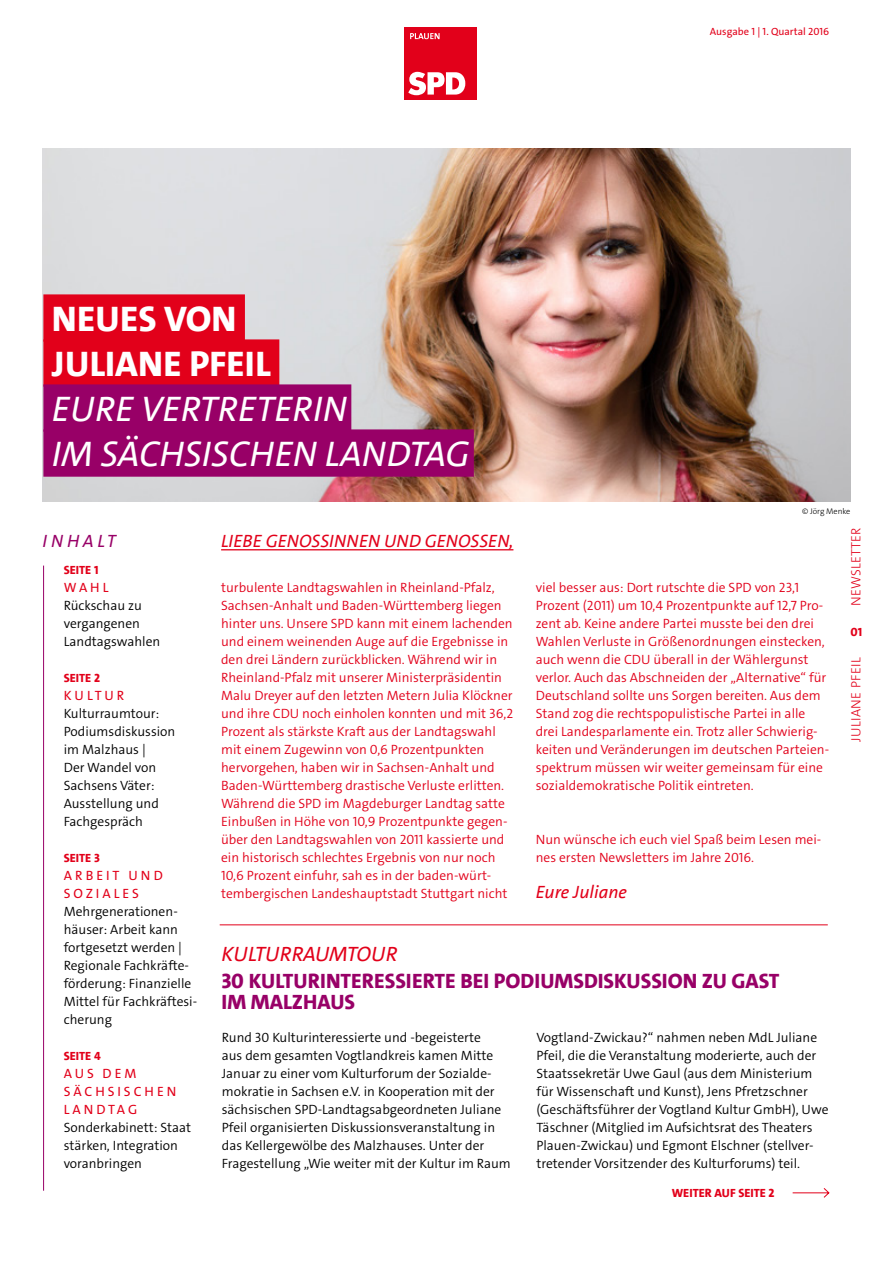
<style>
.page{position:relative;width:893px;height:1263px;background:#fff}
.page>*{position:absolute;margin:0;border:0;box-sizing:border-box;transform-origin:0 0}
.head_02_kursiv{font:italic 36px "SPD The Sans Versal";color:#fff}
.head_02{font:800 36px "SPD The Sans Versal";color:#fff}
._02_HEAD{font:800 21px/21px "SPD The Sans Versal";color:#980067}
._02_HEAD_kursiv{font:italic 21px "SPD The Sans Versal";letter-spacing:-.01em;color:#e2001a}
._01_ZWISCHEN_underli{font:italic 18px "SPD The Sans Versal";color:#e2001a}
._01_ZWISCHEN{font:italic 18px "SPD The Sans";color:#e2001a}
._01_ZWISCHEN-2{font:italic 18px "SPD The Sans Versal";letter-spacing:.2em;color:#980067}
._04_fließtext{font:300 13.5px/18px "SPD The Sans";color:#e2001a}
._04_fließtext-2{font:300 13.5px/18px "SPD The Sans";color:#000}
._00_rubrik{font:13.5px/18px "SPD The Sans";letter-spacing:.22em;color:#e2001a}
._00_seitenzahl{font:300 13.5px "SPD The Sans";color:#000}
._00_reiter{font:300 13.5px "SPD The Sans";letter-spacing:.02em;color:#e2001a}
._00_seitenzahl-2{font:13.5px "SPD The Sans";color:#e2001a}
._00_seitenzahl-3{font:800 12px "SPD The Sans Versal";color:#e2001a}
._04_fließtext-3{font:800 12px "SPD The Sans Versal";color:#e2001a}
.Impressum{font:10.5px "SPD The Sans";color:#e2001a}
.BU___Copyright{font:300 8.25px "SPD The Sans";color:#000}
</style>
<div class="page">
<hr style="left:220px;top:924px;width:608px;height:1px;background:#e2001a">
<img style="left:43px;top:149px;width:807px;height:353px">
<div style="left:43px;top:294px;width:202px;height:48px;background:#e2001a"></div>
<div style="left:43px;top:339px;width:236px;height:48px;background:#e2001a"></div>
<div style="left:43px;top:384px;width:308px;height:48px;background:#980067"></div>
<div style="left:43px;top:429px;width:431px;height:48px;background:#980067"></div>
<hr style="left:43px;top:566px;width:1px;height:625px;background:#980067">
<hr style="left:221px;top:549px;width:292px;height:1px;background:#e2001a">
<svg style="left:792px;top:1188px;width:37px;height:10px"></svg>
<div style="left:404px;top:28px;width:72px;height:72px;background:#e2001a"></div>
<svg style="left:408px;top:72px;width:57px;height:23px"></svg>
<svg style="left:410px;top:33px;width:30px;height:6px"></svg>
<p class="head_02" style="left:52px;top:295px;width:186px">NEUES VON</p>
<p class="head_02" style="left:52px;top:340px;width:220px">JULIANE PFEIL</p>
<p class="head_02_kursiv" style="left:52px;top:385px;width:297px">EURE VERTRETERIN</p>
<p class="head_02_kursiv" style="left:52px;top:430px;width:419px">IM SÄCHSISCHEN LANDTAG</p>
<p class="Impressum" style="left:710px;top:25px;width:121px">Ausgabe 1 | 1. Quartal 2016</p>
<p class="BU___Copyright" style="left:802px;top:505px;width:50px">© Jörg Menke</p>
<p class="_01_ZWISCHEN-2" style="left:43px;top:529px;width:75px">INHALT</p>
<p class="_01_ZWISCHEN_underli" style="left:221px;top:529px;width:294px">LIEBE GENOSSINNEN UND GENOSSEN,</p>
<p class="_00_seitenzahl-3" style="left:64px;top:562px;width:36px">SEITE 1</p>
<p class="_00_seitenzahl-2" style="left:64px;top:578px;width:46px">WAHL</p>
<p class="_00_seitenzahl" style="left:64px;top:596px;width:80px">Rückschau zu</p>
<p class="_00_seitenzahl" style="left:64px;top:614px;width:78px">vergangenen</p>
<p class="_00_seitenzahl" style="left:64px;top:632px;width:98px">Landtagswahlen</p>
<p class="_00_seitenzahl-3" style="left:64px;top:670px;width:38px">SEITE 2</p>
<p class="_00_rubrik" style="left:64px;top:686px;width:62px">KULTUR</p>
<p class="_04_fließtext-2" style="left:64px;top:704px;width:97px">Kulturraumtour:</p>
<p class="_04_fließtext-2" style="left:64px;top:722px;width:113px">Podiumsdiskussion</p>
<p class="_04_fließtext-2" style="left:64px;top:740px;width:84px">im Malzhaus |</p>
<p class="_04_fließtext-2" style="left:64px;top:758px;width:94px">Der Wandel von</p>
<p class="_04_fließtext-2" style="left:64px;top:776px;width:92px">Sachsens Väter:</p>
<p class="_04_fließtext-2" style="left:64px;top:794px;width:97px">Ausstellung und</p>
<p class="_04_fließtext-2" style="left:64px;top:812px;width:81px">Fachgespräch</p>
<p class="_00_seitenzahl-3" style="left:64px;top:850px;width:37px">SEITE 3</p>
<p class="_00_rubrik" style="left:64px;top:866px;width:100px">ARBEIT UND<br>SOZIALES</p>
<p class="_04_fließtext-2" style="left:64px;top:902px;width:120px">Mehrgenerationen&shy;häuser: Arbeit kann fortgesetzt werden |</p>
<p class="_04_fließtext-2" style="left:64px;top:956px;width:135px">Regionale Fachkräfte&shy;förderung: Finanzielle<br>Mittel für Fachkräftesi&shy;cherung</p>
<p class="_00_seitenzahl-3" style="left:64px;top:1048px;width:38px">SEITE 4</p>
<p class="_00_rubrik" style="left:64px;top:1064px;width:114px">AUS DEM<br>SÄCHSISCHEN<br>LANDTAG</p>
<p class="_04_fließtext-2" style="left:64px;top:1118px;width:129px">Sonderkabinett: Staat stärken, Integration voranbringen</p>
<p class="_04_fließtext" style="left:221px;top:578px;width:293px">turbulente Landtagswahlen in Rheinland-Pfalz, Sachsen-Anhalt und Baden-Württemberg liegen hinter uns. Unsere SPD kann mit einem lachenden und einem weinenden Auge auf die Ergebnisse in den drei Ländern zurückblicken. Während wir in Rheinland-Pfalz mit unserer Ministerpräsidentin Malu Dreyer auf den letzten Metern Julia Klöckner und ihre CDU noch einholen konnten und mit 36,2<br>Prozent als stärkste Kraft aus der Landtagswahl mit einem Zugewinn von 0,6 Prozentpunkten hervorgehen, haben wir in Sachsen-Anhalt und Baden-Württemberg drastische Verluste erlitten.<br>Während die SPD im Magdeburger Landtag satte Einbußen in Höhe von 10,9 Prozentpunkte gegen&shy;über den Landtagswahlen von 2011 kassierte und ein historisch schlechtes Ergebnis von nur noch 10,6 Prozent einfuhr, sah es in der baden-würt&shy;tembergischen Landeshauptstadt Stuttgart nicht</p>
<p class="_04_fließtext" style="left:536px;top:578px;width:295px">viel besser aus: Dort rutschte die SPD von 23,1<br>Prozent (2011) um 10,4 Prozentpunkte auf 12,7 Pro&shy;zent ab. Keine andere Partei musste bei den drei Wahlen Verluste in Größenordnungen einstecken, auch wenn die CDU überall in der Wählergunst verlor. Auch das Abschneiden der „Alternative“ für Deutschland sollte uns Sorgen bereiten. Aus dem Stand zog die rechtspopulistische Partei in alle drei Landesparlamente ein. Trotz aller Schwierig&shy;keiten und Veränderungen im deutschen Parteien&shy;spektrum müssen wir weiter gemeinsam für eine sozialdemokratische Politik eintreten.</p>
<p class="_04_fließtext" style="left:536px;top:830px;width:287px">Nun wünsche ich euch viel Spaß beim Lesen mei&shy;nes ersten Newsletters im Jahre 2016.</p>
<p class="_01_ZWISCHEN" style="left:536px;top:880px;width:93px">Eure Juliane</p>
<p class="_02_HEAD_kursiv" style="left:222px;top:940px;width:177px">KULTURRAUMTOUR</p>
<p class="_02_HEAD" style="left:222px;top:970px;width:559px">30 KULTURINTERESSIERTE BEI PODIUMSDISKUSSION ZU GAST<br>IM MALZHAUS</p>
<p class="_04_fließtext-2" style="left:222px;top:1028px;width:291px">Rund 30 Kulturinteressierte und -begeisterte<br>aus dem gesamten Vogtlandkreis kamen Mitte Januar zu einer vom Kulturforum der Sozialde&shy;mokratie in Sachsen e.V. in Kooperation mit der sächsischen SPD-Landtagsabgeordneten Juliane Pfeil organisierten Diskussionsveranstaltung in das Kellergewölbe des Malzhauses. Unter der Fragestellung „Wie weiter mit der Kultur im Raum</p>
<p class="_04_fließtext-2" style="left:536px;top:1028px;width:293px">Vogtland-Zwickau?“ nahmen neben MdL Juliane Pfeil, die die Veranstaltung moderierte, auch der Staatssekretär Uwe Gaul (aus dem Ministerium für Wissenschaft und Kunst), Jens Pfretzschner (Geschäftsführer der Vogtland Kultur GmbH), Uwe Täschner (Mitglied im Aufsichtsrat des Theaters Plauen-Zwickau) und Egmont Elschner (stellver&shy;tretender Vorsitzender des Kulturforums) teil.</p>
<p class="_04_fließtext-3" style="left:672px;top:1185px;width:104px">WEITER AUF SEITE 2</p>
<p class="_00_reiter" style="left:847px;top:606px;width:81px;rotate:-90deg">NEWSLETTER</p>
<p class="_00_seitenzahl-3" style="left:850px;top:624px;width:13px">01</p>
<p class="_00_reiter" style="left:847px;top:742px;width:86px;rotate:-90deg">JULIANE PFEIL</p>
</div>
